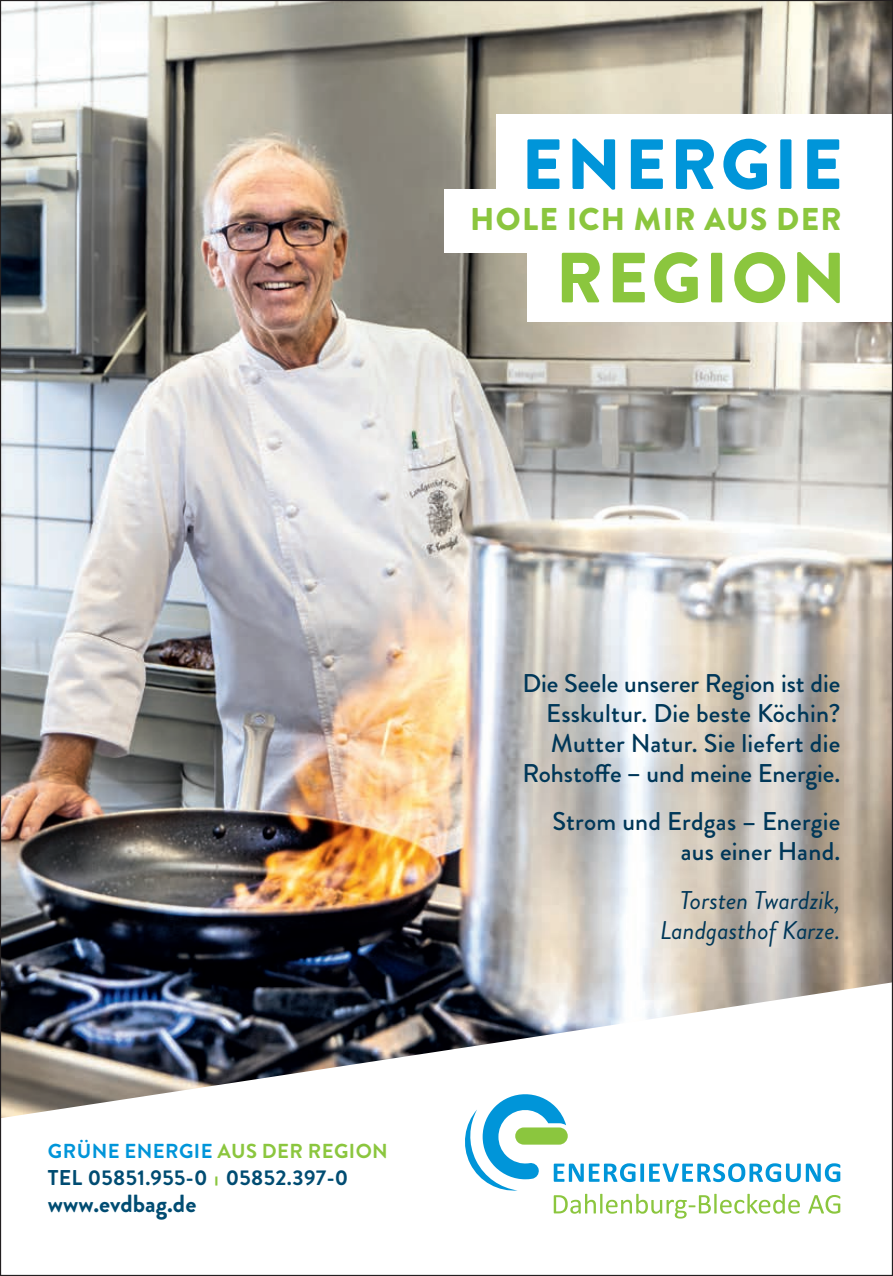
<style>
.page{position:relative;width:893px;height:1276px;background:#fff}
.page>*{position:absolute;margin:0;border:0;box-sizing:border-box;transform-origin:0 0}
.t1{font:900 70.88px "Brandon Grotesque";letter-spacing:.05em;color:#0095d9}
.t2{font:900 70.88px "Brandon Grotesque";letter-spacing:.05em;color:#8bc63e}
.t3{font:900 31.5px "Brandon Grotesque";letter-spacing:.04em;color:#8bc63e}
.t4{font:500 25.65px/30.2px "Brandon Grotesque";letter-spacing:.005em;color:#003758;text-align:right}
.t5{font:italic 25.65px/30.2px "Brandon Grotesque";color:#003758;text-align:right}
.t6{font:700 24.75px "Brandon Grotesque";color:#004c72}
.t7{font:700 21.38px "Brandon Grotesque";letter-spacing:.02em;color:#004c72}
.t8{font:700 20.25px "Brandon Grotesque";letter-spacing:.02em;color:#0095d9}
.t9{font:900 8.55px "Brandon Grotesque";color:#8bc63e;scale:4.5 1}
.s1{color:#8bc63e}
</style>
<div class="page">
<img style="left:2px;top:2px;width:889px;height:980px">
<img style="left:2px;top:982px;width:889px;height:237px">
<svg style="left:465px;top:1094px;width:375px;height:124px"></svg>
<div style="left:528px;top:219px;width:365px;height:103px;background:#fff"></div>
<div style="left:496px;top:115px;width:397px;height:130px;background:#fff"></div>
<div style="left:445px;top:189px;width:448px;height:64px;background:#fff"></div>
<h1 class="t1" style="left:521px;top:114px;width:323px">ENERGIE</h1>
<p class="t3" style="left:470px;top:197px;width:373px">HOLE ICH MIR AUS DER</p>
<h1 class="t2" style="left:556px;top:228px;width:292px">REGION</h1>
<p class="t8" style="left:48px;top:1137px;width:341px">GRÜNE ENERGIE <span class="s1">AUS DER REGION</span></p>
<p class="t7" style="left:48px;top:1163px;width:161px">TEL 05851.955-0</p>
<p class="t9" style="left:213px;top:1174px;width:3px">|</p>
<p class="t7" style="left:226px;top:1163px;width:124px">05852.397-0</p>
<p class="t6" style="left:48px;top:1186px;width:150px">www.evdbag.de</p>
<p class="t4" style="left:522px;top:668px;width:319px">Die Seele unserer Region ist die<br>Esskultur. Die beste Köchin?<br>Mutter Natur. Sie liefert die<br>Rohstoffe − und meine Energie.</p>
<p class="t4" style="left:552px;top:807px;width:289px">Strom und Erdgas − Energie aus einer Hand.</p>
<p class="t5" style="left:660px;top:885px;width:182px">Torsten Twardzik,<br>Landgasthof Karze.</p>
</div>
